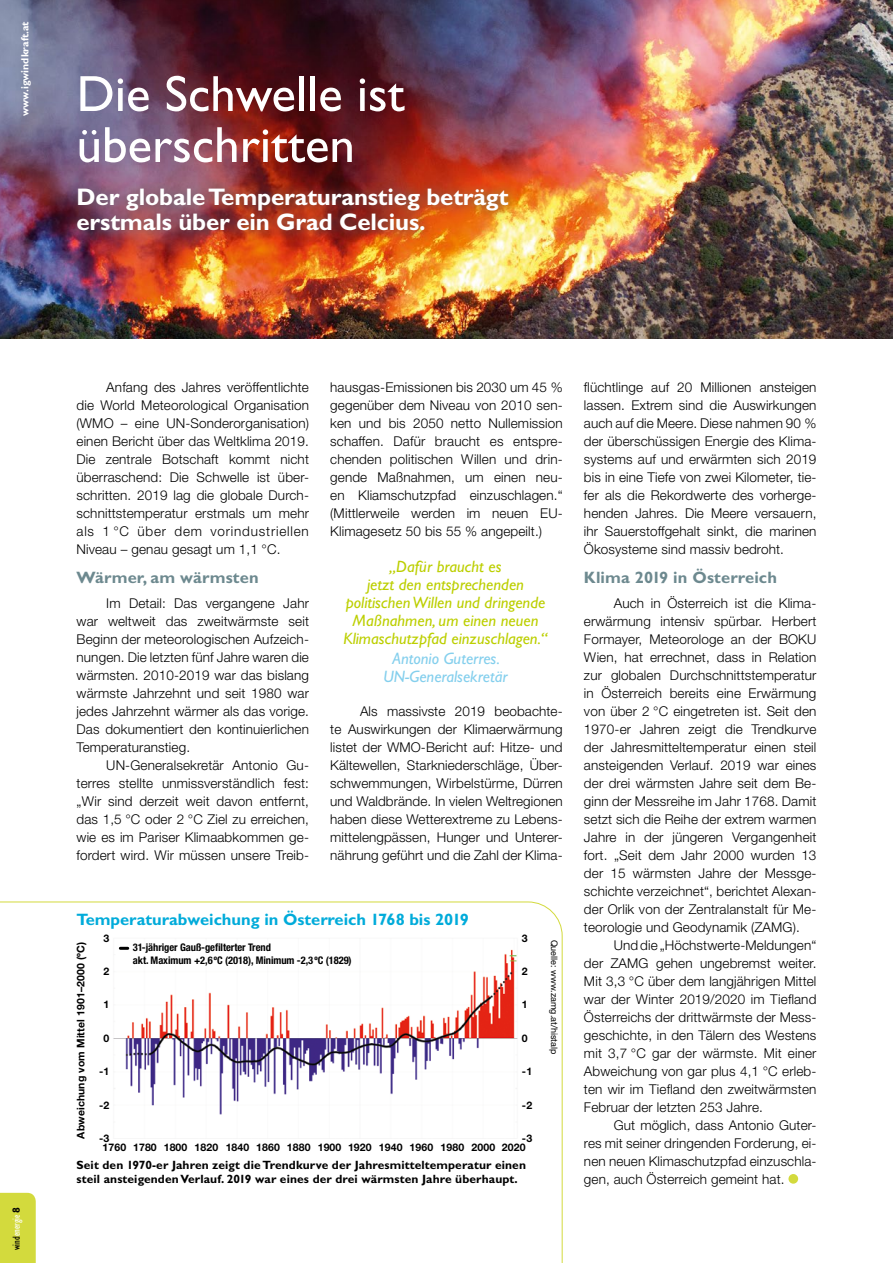
<style>
.page{position:relative;width:893px;height:1263px;background:#fff}
.page>*{position:absolute;margin:0;border:0;box-sizing:border-box;transform-origin:0 0}
.t1{font:51px/51px "Gill Sans Std";color:#fff}
.t2{font:700 24px/24.8px "Gill Sans Std";letter-spacing:-.005em;color:#fff}
.t3{font:italic 16.5px/18px "Gill Sans Std";color:#bccf00;text-align:center}
.t4{font:700 16.5px "Gill Sans Std";color:#00abda}
.t5{font:700 16.5px "Gill Sans Std";letter-spacing:.01em;color:#6d898f}
.t6{font:italic 16.5px/18px "Gill Sans Std";color:#84cfed;text-align:center}
.t7{font:300 13.5px/18px "Helvetica Neue LT Std";letter-spacing:.01em;color:#000;text-align:justify}
.t8{font:700 12px/14.2px "Gill Sans Std";letter-spacing:.01em;color:#000}
.t9{font:700 10.5px/9px "Helvetica Neue LT Std";letter-spacing:.01em;color:#000}
.t10{font:700 condensed 10.5px/12.9px "Helvetica Neue LT Std";letter-spacing:-.005em;color:#000}
.t11{font:700 10.5px "Gill Sans Std";color:#fff}
.t12{font:condensed 10.5px "Gill Sans Std";color:#fff}
.t13{font:9px "Helvetica Neue LT Std";color:#000}
.s1{color:#000}
.s2{font-weight:700;font-stretch:normal;color:#000}
</style>
<div class="page">
<svg style="left:0;top:901px;width:563px;height:362px"></svg>
<img style="left:0;top:0;width:893px;height:338px">
<div style="left:66px;top:177px;width:453px;height:64px;background:#4a686e;opacity:.75"></div>
<div style="left:788px;top:1174px;width:10px;height:10px;background:#d3da3d;border-radius:50%"></div>
<img style="left:109px;top:934px;width:413px;height:208px">
<svg style="left:120px;top:947px;width:8px;height:3px"></svg>
<div style="left:0;top:1193px;width:36px;height:70px;background:#d3da3d"></div>
<p class="t11" style="left:19px;top:116px;width:96px;rotate:-90deg">www.igwindkraft.at</p>
<h1 class="t1" style="left:77px;top:69px;width:330px">Die Schwelle ist überschritten</h1>
<h2 class="t2" style="left:77px;top:185px;width:433px">Der globale Temperaturanstieg beträgt erstmals über ein Grad Celcius.</h2>
<p class="t12" style="left:11px;top:1250px;width:45px;rotate:-90deg"><span class="s1">wind</span>energie <span class="s2">8</span></p>
<p class="t7" style="left:77px;top:378px;width:234px;text-indent:30px">Anfang des Jahres veröffentlichte die World Meteorological Organisation (WMO – eine UN-Sonderorganisation) einen Bericht über das Weltklima 2019.<br>Die zentrale Botschaft kommt nicht überraschend: Die Schwelle ist über&shy;schritten. 2019 lag die globale Durch&shy;schnittstemperatur erstmals um mehr als 1 °C über dem vorindustriellen Niveau – genau gesagt um 1,1 °C.</p>
<p class="t5" style="left:77px;top:567px;width:184px">Wärmer, am wärmsten</p>
<p class="t7" style="left:77px;top:594px;width:234px;text-indent:30px">Im Detail: Das vergangene Jahr war weltweit das zweitwärmste seit Beginn der meteorologischen Aufzeich&shy;nungen. Die letzten fünf Jahre waren die wärmsten. 2010-2019 war das bislang wärmste Jahrzehnt und seit 1980 war jedes Jahrzehnt wärmer als das vorige.<br>Das dokumentiert den kontinuierlichen Temperaturanstieg.</p>
<p class="t7" style="left:77px;top:756px;width:234px;text-indent:30px">UN-Generalsekretär Antonio Gu&shy;terres stellte unmissverständlich fest: „Wir sind derzeit weit davon entfernt, das 1,5 °C oder 2 °C Ziel zu erreichen, wie es im Pariser Klimaabkommen ge&shy;fordert wird. Wir müssen unsere Treib-</p>
<p class="t7" style="left:330px;top:378px;width:234px">hausgas-Emissionen bis 2030 um 45 % gegenüber dem Niveau von 2010 sen&shy;ken und bis 2050 netto Nullemission schaffen. Dafür braucht es entspre&shy;chenden politischen Willen und drin&shy;gende Maßnahmen, um einen neu&shy;en Kliamschutzpfad einzuschlagen.“ (Mittlerweile werden im neuen EU-Klimagesetz 50 bis 55 % angepeilt.)</p>
<p class="t3" style="left:343px;top:558px;width:206px">„Dafür braucht es<br>jetzt den entsprechenden politischen Willen und dringende<br>Maßnahmen, um einen neuen<br>Klimaschutzpfad einzuschlagen.“</p>
<p class="t6" style="left:383px;top:649px;width:126px">Antonio Guterres.<br>UN-Generalsekretär</p>
<p class="t7" style="left:330px;top:702px;width:234px;text-indent:30px">Als massivste 2019 beobachte&shy;te Auswirkungen der Klimaerwärmung listet der WMO-Bericht auf: Hitze- und Kältewellen, Starkniederschläge, Über&shy;schwemmungen, Wirbelstürme, Dürren und Waldbrände. In vielen Weltregionen haben diese Wetterextreme zu Lebens&shy;mittelengpässen, Hunger und Unterer&shy;nährung geführt und die Zahl der Klima-</p>
<p class="t4" style="left:77px;top:910px;width:394px">Temperaturabweichung in Österreich 1768 bis 2019</p>
<p class="t9" style="left:103px;top:933px;width:7px">3</p>
<p class="t9" style="left:522px;top:933px;width:7px">3</p>
<p class="t9" style="left:76px;top:1139px;width:198px;rotate:-90deg">Abweichung vom Mittel 1901–2000 (oC)</p>
<p class="t10" style="left:133px;top:941px;width:220px">31-jähriger Gauß-gefilterter Trend<br>akt. Maximum +2,6oC (2018), Minimum -2,3oC (1829)</p>
<p class="t9" style="left:103px;top:967px;width:7px">2</p>
<p class="t9" style="left:522px;top:967px;width:7px">2</p>
<p class="t9" style="left:103px;top:1000px;width:7px">1</p>
<p class="t9" style="left:522px;top:1000px;width:7px">1</p>
<p class="t9" style="left:103px;top:1033px;width:7px">0</p>
<p class="t9" style="left:522px;top:1033px;width:7px">0</p>
<p class="t9" style="left:99px;top:1066px;width:12px">-1</p>
<p class="t9" style="left:522px;top:1066px;width:12px">-1</p>
<p class="t9" style="left:99px;top:1100px;width:12px">-2</p>
<p class="t9" style="left:522px;top:1100px;width:12px">-2</p>
<p class="t9" style="left:103px;top:1133px;width:424px;text-indent:-4px">-3<br>1760 1780 1800 1820 1840 1860 1880 1900 1920 1940 1960 1980 2000 2020</p>
<p class="t9" style="left:522px;top:1133px;width:12px">-3</p>
<p class="t8" style="left:77px;top:1158px;width:451px">Seit den 1970-er Jahren zeigt die Trendkurve der Jahresmitteltemperatur einen steil ansteigenden Verlauf. 2019 war eines der drei wärmsten Jahre überhaupt.</p>
<p class="t13" style="left:560px;top:940px;width:116px;rotate:90deg">Quelle: www.zamg.at/histalp</p>
<p class="t7" style="left:584px;top:378px;width:234px">flüchtlinge auf 20 Millionen ansteigen lassen. Extrem sind die Auswirkungen auch auf die Meere. Diese nahmen 90 % der überschüssigen Energie des Klima&shy;systems auf und erwärmten sich 2019 bis in eine Tiefe von zwei Kilometer, tie&shy;fer als die Rekordwerte des vorherge&shy;henden Jahres. Die Meere versauern, ihr Sauerstoffgehalt sinkt, die marinen Ökosysteme sind massiv bedroht.</p>
<p class="t5" style="left:584px;top:567px;width:195px">Klima 2019 in Österreich</p>
<p class="t7" style="left:584px;top:594px;width:234px;text-indent:30px">Auch in Österreich ist die Klima&shy;erwärmung intensiv spürbar. Herbert Formayer, Meteorologe an der BOKU Wien, hat errechnet, dass in Relation zur globalen Durchschnittstemperatur in Österreich bereits eine Erwärmung von über 2 °C eingetreten ist. Seit den 1970-er Jahren zeigt die Trendkurve der Jahresmitteltemperatur einen steil ansteigenden Verlauf. 2019 war eines der drei wärmsten Jahre seit dem Be&shy;ginn der Messreihe im Jahr 1768. Damit setzt sich die Reihe der extrem warmen Jahre in der jüngeren Vergangenheit fort. „Seit dem Jahr 2000 wurden 13 der 15 wärmsten Jahre der Messge&shy;schichte verzeichnet“, berichtet Alexan&shy;der Orlik von der Zentralanstalt für Me&shy;teorologie und Geodynamik (ZAMG).</p>
<p class="t7" style="left:584px;top:936px;width:234px;text-indent:30px">Und die „Höchstwerte-Meldungen“ der ZAMG gehen ungebremst weiter.<br>Mit 3,3 °C über dem langjährigen Mittel war der Winter 2019/2020 im Tiefland Österreichs der drittwärmste der Mess&shy;geschichte, in den Tälern des Westens mit 3,7 °C gar der wärmste. Mit einer Abweichung von gar plus 4,1 °C erleb&shy;ten wir im Tiefland den zweitwärmsten Februar der letzten 253 Jahre.</p>
<p class="t7" style="left:584px;top:1115px;width:234px;text-indent:30px">Gut möglich, dass Antonio Guter&shy;res mit seiner dringenden Forderung, ei&shy;nen neuen Klimaschutzpfad einzuschla&shy;gen, auch Österreich gemeint hat.</p>
</div>
